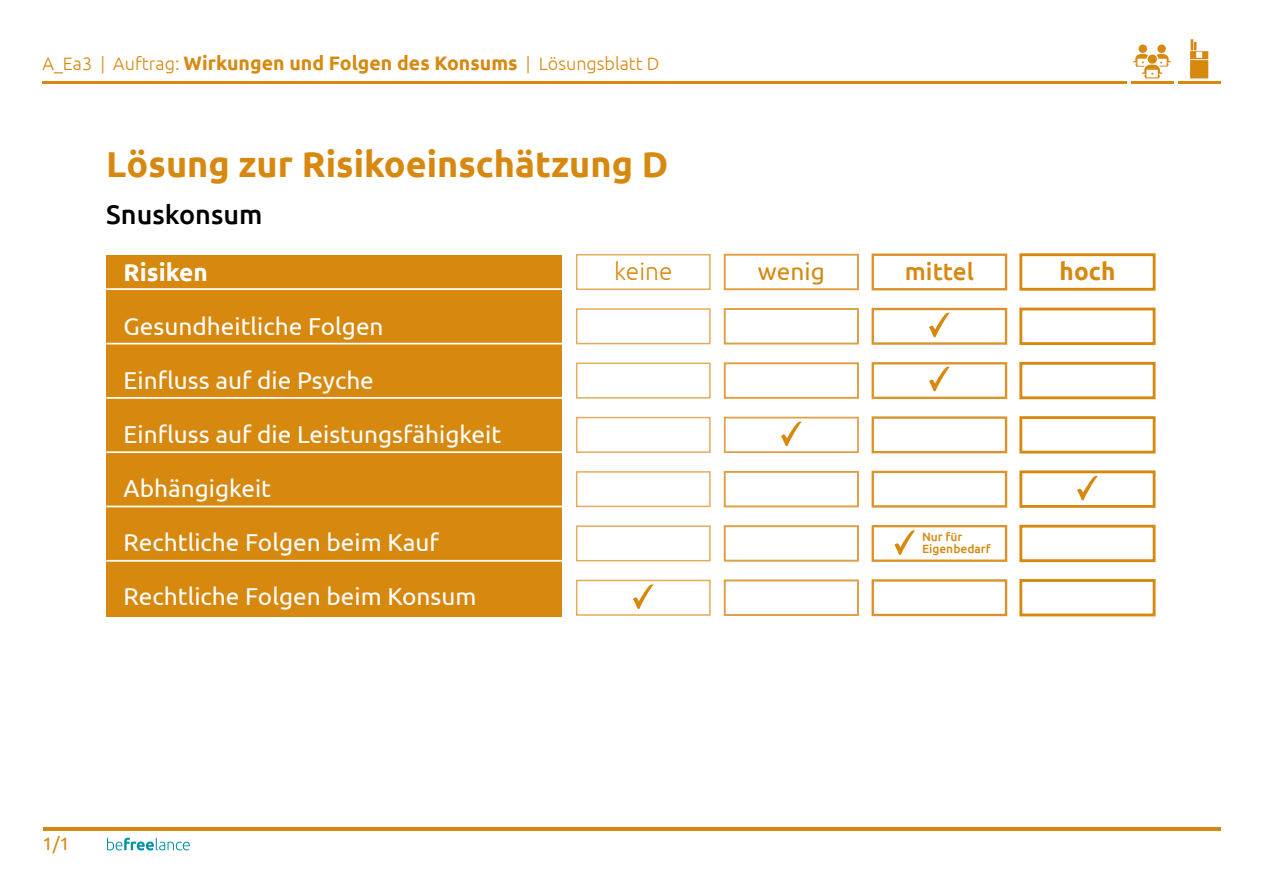
<style>
.page{position:relative;width:1263px;height:893px;background:#fff}
.page>*{position:absolute;margin:0;border:0;box-sizing:border-box;transform-origin:0 0}
.t1{font:700 36px "Ubuntu";color:#d7880f}
.t2{font:500 27px "Ubuntu";color:#000}
.t3{font:24.3px "Ubuntu";color:#fff}
.t4{font:700 24.3px "Ubuntu";color:#fff}
.t5{font:500 24.3px "Ubuntu";color:#d7880f}
.t6{font:300 24.3px "Ubuntu";color:#d7880f}
.t7{font:24.3px "Ubuntu";color:#d7880f}
.t8{font:700 24.3px "Ubuntu";color:#d7880f}
.t9{font:300 18px "Ubuntu";color:#d7880f}
.t10{font:18px "Ubuntu";color:#d7880f}
.t11{font:500 12px/12px "Ubuntu";color:#d7880f}
.s1{font-weight:700;font-size:19.5px}
</style>
<div class="page">
<hr style="left:43px;top:827px;width:1177px;height:3px;background:#d7880f">
<hr style="left:1178px;top:81px;width:42px;height:3px;background:#d7880f">
<svg style="left:1190px;top:39px;width:18px;height:39px"></svg>
<hr style="left:43px;top:81px;width:1084px;height:2px;background:#d7880f">
<hr style="left:1131px;top:81px;width:42px;height:3px;background:#d7880f">
<div style="left:1157px;top:45px;width:9px;height:8px;background:#d7880f;border-radius:50%"></div>
<div style="left:1138px;top:44px;width:9px;height:9px;background:#d7880f;border-radius:50%"></div>
<svg style="left:1133px;top:53px;width:38px;height:25px"></svg>
<svg style="left:107px;top:838px;width:83px;height:12px"></svg>
<div style="left:106px;top:255px;width:456px;height:361px;background:#d7880f"></div>
<div style="left:576px;top:254px;width:135px;height:36px;border:2px solid #e4ab5d"></div>
<div style="left:576px;top:308px;width:135px;height:36px;background:#fff;border:2px solid #e4ab5d"></div>
<div style="left:576px;top:363px;width:135px;height:36px;background:#fff;border:2px solid #e4ab5d"></div>
<div style="left:576px;top:417px;width:135px;height:36px;background:#fff;border:2px solid #e4ab5d"></div>
<div style="left:576px;top:471px;width:135px;height:36px;background:#fff;border:2px solid #e4ab5d"></div>
<div style="left:576px;top:525px;width:135px;height:36px;background:#fff;border:2px solid #e4ab5d"></div>
<div style="left:576px;top:580px;width:135px;height:36px;background:#fff;border:2px solid #e4ab5d"></div>
<div style="left:724px;top:417px;width:135px;height:36px;background:#fff;border:2px solid #e09f44"></div>
<div style="left:724px;top:254px;width:135px;height:36px;background:#fff;border:2px solid #e09f44"></div>
<div style="left:724px;top:308px;width:135px;height:36px;background:#fff;border:2px solid #e09f44"></div>
<div style="left:724px;top:362px;width:135px;height:37px;background:#fff;border:2px solid #e09f44"></div>
<div style="left:724px;top:471px;width:135px;height:36px;background:#fff;border:2px solid #e09f44"></div>
<div style="left:724px;top:525px;width:135px;height:37px;background:#fff;border:2px solid #e09f44"></div>
<div style="left:724px;top:579px;width:135px;height:37px;background:#fff;border:2px solid #e09f44"></div>
<div style="left:871px;top:254px;width:136px;height:36px;background:#fff;border:2px solid #dc932c"></div>
<div style="left:871px;top:308px;width:136px;height:37px;background:#fff;border:2px solid #dc932c"></div>
<div style="left:871px;top:362px;width:136px;height:37px;background:#fff;border:2px solid #dc932c"></div>
<div style="left:871px;top:416px;width:136px;height:37px;background:#fff;border:2px solid #dc932c"></div>
<div style="left:871px;top:471px;width:136px;height:37px;background:#fff;border:2px solid #dc932c"></div>
<div style="left:871px;top:525px;width:136px;height:37px;background:#fff;border:2px solid #dc932c"></div>
<div style="left:871px;top:579px;width:136px;height:37px;background:#fff;border:2px solid #dc932c"></div>
<div style="left:1019px;top:253px;width:136px;height:38px;background:#fff;border:3px solid #d7880f"></div>
<div style="left:1019px;top:308px;width:136px;height:37px;background:#fff;border:3px solid #d7880f"></div>
<div style="left:1019px;top:362px;width:136px;height:37px;background:#fff;border:3px solid #d7880f"></div>
<div style="left:1019px;top:416px;width:136px;height:38px;background:#fff;border:3px solid #d7880f"></div>
<div style="left:1019px;top:470px;width:136px;height:38px;background:#fff;border:3px solid #d7880f"></div>
<div style="left:1019px;top:525px;width:136px;height:37px;background:#fff;border:3px solid #d7880f"></div>
<div style="left:1019px;top:579px;width:136px;height:37px;background:#fff;border:3px solid #d7880f"></div>
<svg style="left:633px;top:584px;width:21px;height:25px"></svg>
<svg style="left:781px;top:422px;width:21px;height:25px"></svg>
<svg style="left:894px;top:530px;width:21px;height:25px"></svg>
<svg style="left:929px;top:313px;width:21px;height:25px"></svg>
<svg style="left:929px;top:367px;width:21px;height:25px"></svg>
<svg style="left:1077px;top:476px;width:21px;height:25px"></svg>
<hr style="left:106px;top:288px;width:465px;height:2px;background:#fff">
<hr style="left:106px;top:343px;width:465px;height:1px;background:#fff">
<hr style="left:106px;top:397px;width:465px;height:2px;background:#fff">
<hr style="left:106px;top:451px;width:465px;height:2px;background:#fff">
<hr style="left:106px;top:506px;width:465px;height:1px;background:#fff">
<hr style="left:106px;top:560px;width:465px;height:2px;background:#fff">
<p class="t9" style="left:43px;top:53px;width:618px">A_Ea3 | Auftrag: <span class="s1">Wirkungen und Folgen des Konsums</span> | Lösungsblatt D</p>
<h1 class="t1" style="left:106px;top:142px;width:563px">Lösung zur Risikoeinschätzung D</h1>
<p class="t2" style="left:106px;top:197px;width:158px">Snuskonsum</p>
<p class="t4" style="left:124px;top:257px;width:86px">Risiken</p>
<p class="t3" style="left:124px;top:311px;width:262px">Gesundheitliche Folgen</p>
<p class="t3" style="left:124px;top:365px;width:252px">Einfluss auf die Psyche</p>
<p class="t3" style="left:124px;top:419px;width:379px">Einfluss auf die Leistungsfähigkeit</p>
<p class="t3" style="left:124px;top:473px;width:149px">Abhängigkeit</p>
<p class="t3" style="left:124px;top:527px;width:317px">Rechtliche Folgen beim Kauf</p>
<p class="t3" style="left:124px;top:581px;width:354px">Rechtliche Folgen beim Konsum</p>
<p class="t6" style="left:614px;top:257px;width:60px">keine</p>
<p class="t7" style="left:758px;top:257px;width:68px">wenig</p>
<p class="t5" style="left:905px;top:256px;width:71px">mittel</p>
<p class="t8" style="left:1059px;top:257px;width:57px">hoch</p>
<p class="t11" style="left:922px;top:531px;width:70px">Nur für<br>Eigenbedarf</p>
<p class="t10" style="left:43px;top:833px;width:29px">1/1</p>
</div>
